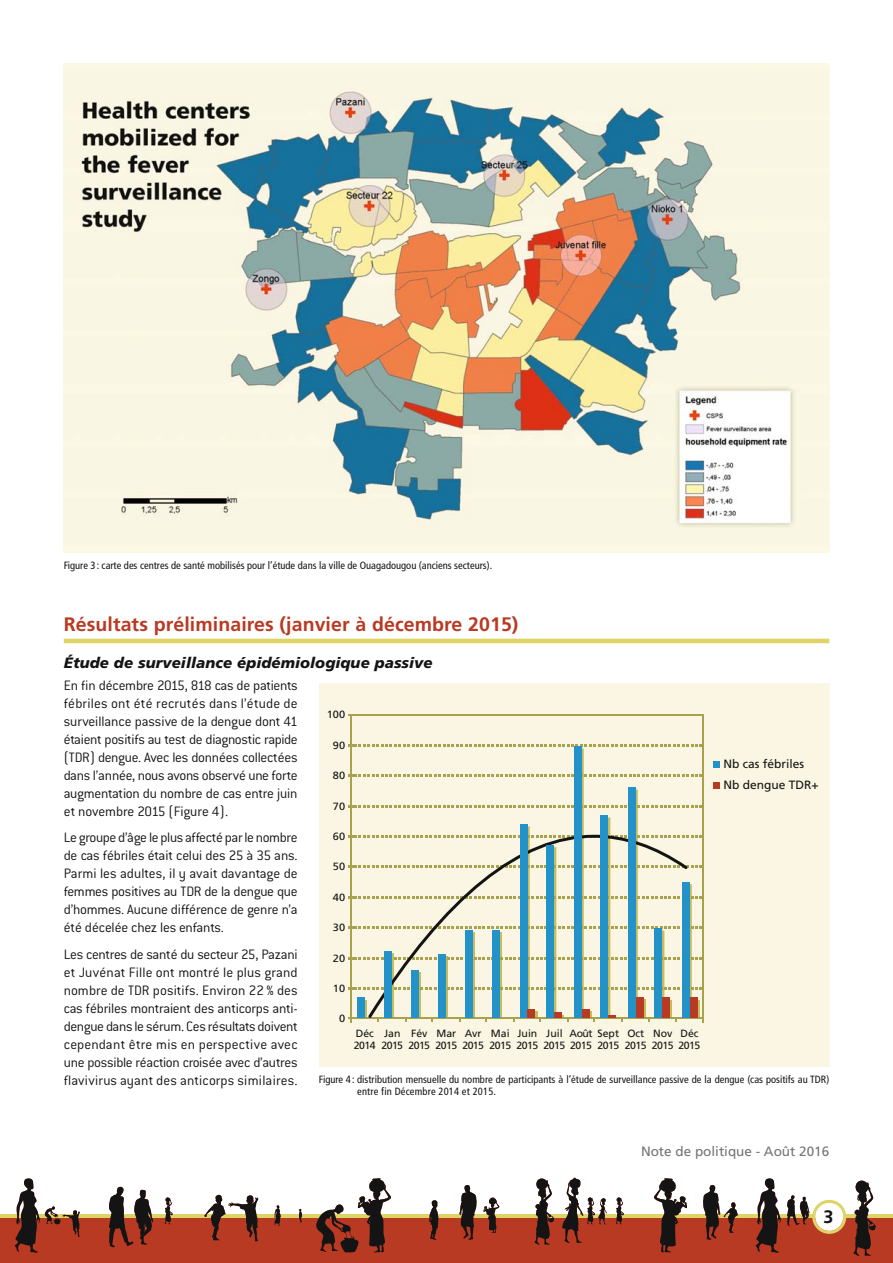
<style>
.page{position:relative;width:893px;height:1263px;background:#fff}
.page>*{position:absolute;margin:0;border:0;box-sizing:border-box;transform-origin:0 0}
.t1{font:700 19.5px "Frutiger";letter-spacing:.005em;color:#b93a23}
.t2{font:700 18px "Frutiger";color:#131413}
.t3{font:300 15px/18px "Conduit ITC";letter-spacing:-.005em;color:#131413;text-align:justify}
.t4{font:italic 900 15px "Frutiger";letter-spacing:.005em;color:#131413}
.t5{font:13.5px "Frutiger";color:#747473}
.t6{font:12px/21.3px "Frutiger";color:#131413}
.t7{font:condensed 10.5px/12.6px "Frutiger";color:#131413}
.t8{font:10.5px/12px "Frutiger";letter-spacing:-.05em;color:#131413}
.t9{font:10.5px/12px "Frutiger";letter-spacing:-.025em;color:#131413}
.t10{font:10.5px "Frutiger";letter-spacing:-.05em;color:#131413;scale:1.05 1}
</style>
<div class="page">
<hr style="left:64px;top:639px;width:765px;height:4px;background:#ded365">
<svg style="left:0;top:1215px;width:892px;height:4px"></svg>
<div style="left:0;top:1219px;width:892px;height:44px;background:#b93a23"></div>
<svg style="left:14px;top:1178px;width:66px;height:75px"></svg>
<svg style="left:755px;top:1178px;width:26px;height:75px"></svg>
<svg style="left:274px;top:1205px;width:7px;height:21px"></svg>
<svg style="left:316px;top:1178px;width:75px;height:75px"></svg>
<svg style="left:653px;top:1178px;width:34px;height:75px"></svg>
<svg style="left:483px;top:1198px;width:16px;height:35px"></svg>
<svg style="left:535px;top:1179px;width:19px;height:66px"></svg>
<svg style="left:853px;top:1181px;width:23px;height:75px"></svg>
<svg style="left:616px;top:1197px;width:8px;height:27px"></svg>
<svg style="left:562px;top:1178px;width:45px;height:65px"></svg>
<svg style="left:204px;top:1195px;width:54px;height:46px"></svg>
<svg style="left:429px;top:1200px;width:9px;height:40px"></svg>
<svg style="left:299px;top:1209px;width:3px;height:14px"></svg>
<svg style="left:459px;top:1185px;width:18px;height:55px"></svg>
<svg style="left:703px;top:1185px;width:35px;height:55px"></svg>
<svg style="left:165px;top:1197px;width:8px;height:27px"></svg>
<svg style="left:109px;top:1187px;width:44px;height:60px"></svg>
<svg style="left:787px;top:1195px;width:59px;height:39px"></svg>
<div style="left:319px;top:683px;width:510px;height:384px;background:#faf6e3"></div>
<hr style="left:348px;top:714px;width:356px;height:2px;background:#a8a14e">
<hr style="left:351px;top:715px;width:1px;height:307px;background:#a8a14e">
<hr style="left:702px;top:715px;width:2px;height:307px;background:#a8a14e">
<svg style="left:348px;top:744px;width:354px;height:278px"></svg>
<div style="left:628px;top:787px;width:8px;height:231px;background:#2292c9"></div>
<div style="left:636px;top:997px;width:7px;height:21px;background:#b93a23"></div>
<div style="left:654px;top:928px;width:8px;height:90px;background:#2292c9"></div>
<div style="left:662px;top:997px;width:8px;height:21px;background:#b93a23"></div>
<div style="left:682px;top:882px;width:8px;height:136px;background:#2292c9"></div>
<div style="left:690px;top:997px;width:7px;height:21px;background:#b93a23"></div>
<div style="left:713px;top:761px;width:6px;height:7px;background:#2292c9"></div>
<svg style="left:713px;top:783px;width:6px;height:6px"></svg>
<img style="left:64px;top:64px;width:765px;height:489px">
<p class="t7" style="left:64px;top:559px;width:430px">Figure 3 : carte des centres de santé mobilisés pour l’étude dans la ville de Ouagadougou (anciens secteurs).</p>
<h1 class="t1" style="left:64px;top:616px;width:456px">Résultats préliminaires (janvier à décembre 2015)</h1>
<p class="t4" style="left:64px;top:656px;width:370px">Étude de surveillance épidémiologique passive</p>
<p class="t3" style="left:64px;top:678px;width:235px">En fin décembre 2015, 818 cas de patients fébriles ont été recrutés dans l’étude de surveillance passive de la dengue dont 41 étaient positifs au test de diagnostic rapide (TDR) dengue. Avec les données collectées dans l’année, nous avons observé une forte augmentation du nombre de cas entre juin et novembre 2015 (Figure 4).</p>
<p class="t3" style="left:64px;top:830px;width:235px">Le groupe d’âge le plus affecté par le nombre de cas fébriles était celui des 25 à 35 ans.<br>Parmi les adultes, il y avait davantage de femmes positives au TDR de la dengue que d’hommes. Aucune différence de genre n’a été décelée chez les enfants.</p>
<p class="t3" style="left:64px;top:947px;width:235px">Les centres de santé du secteur 25, Pazani et Juvénat Fille ont montré le plus grand nombre de TDR positifs. Environ 22 % des cas fébriles montraient des anticorps anti&shy;dengue dans le sérum. Ces résultats doivent cependant être mis en perspective avec une possible réaction croisée avec d’autres flavivirus ayant des anticorps similaires.</p>
<p class="t10" style="left:327px;top:711px;width:19px">100</p>
<p class="t10" style="left:333px;top:741px;width:13px">90</p>
<p class="t6" style="left:723px;top:754px;width:97px">Nb cas fébriles<br>Nb dengue TDR+</p>
<p class="t10" style="left:333px;top:771px;width:13px">80</p>
<p class="t10" style="left:333px;top:802px;width:13px">70</p>
<p class="t10" style="left:333px;top:832px;width:13px">60</p>
<p class="t10" style="left:333px;top:862px;width:13px">50</p>
<p class="t10" style="left:333px;top:893px;width:13px">40</p>
<p class="t10" style="left:333px;top:923px;width:13px">30</p>
<p class="t10" style="left:333px;top:954px;width:13px">20</p>
<p class="t10" style="left:333px;top:984px;width:13px">10</p>
<p class="t10" style="left:339px;top:1014px;width:7px">0</p>
<p class="t8" style="left:354px;top:1029px;width:23px">Déc<br>2014</p>
<p class="t8" style="left:381px;top:1029px;width:23px">Jan<br>2015</p>
<p class="t8" style="left:408px;top:1029px;width:23px">Fév<br>2015</p>
<p class="t8" style="left:435px;top:1029px;width:23px">Mar<br>2015</p>
<p class="t8" style="left:462px;top:1029px;width:23px">Avr<br>2015</p>
<p class="t8" style="left:489px;top:1029px;width:23px">Mai<br>2015</p>
<p class="t9" style="left:516px;top:1029px;width:23px">Juin<br>2015</p>
<p class="t9" style="left:543px;top:1029px;width:23px">Juil<br>2015</p>
<p class="t8" style="left:570px;top:1029px;width:24px">Août<br>2015</p>
<p class="t9" style="left:597px;top:1029px;width:23px">Sept<br>2015</p>
<p class="t8" style="left:625px;top:1029px;width:23px">Oct<br>2015</p>
<p class="t8" style="left:652px;top:1029px;width:23px">Nov<br>2015</p>
<p class="t8" style="left:678px;top:1029px;width:23px">Déc<br>2015</p>
<p class="t7" style="left:357px;top:1074px;width:473px;text-indent:-38px">Figure 4 : distribution mensuelle du nombre de participants à l’étude de surveillance passive de la dengue (cas positifs au TDR) entre fin Décembre 2014 et 2015.</p>
<p class="t5" style="left:641px;top:1146px;width:190px">Note de politique - Août 2016</p>
<p class="t2" style="left:823px;top:1210px;width:12px">3</p>
</div>
